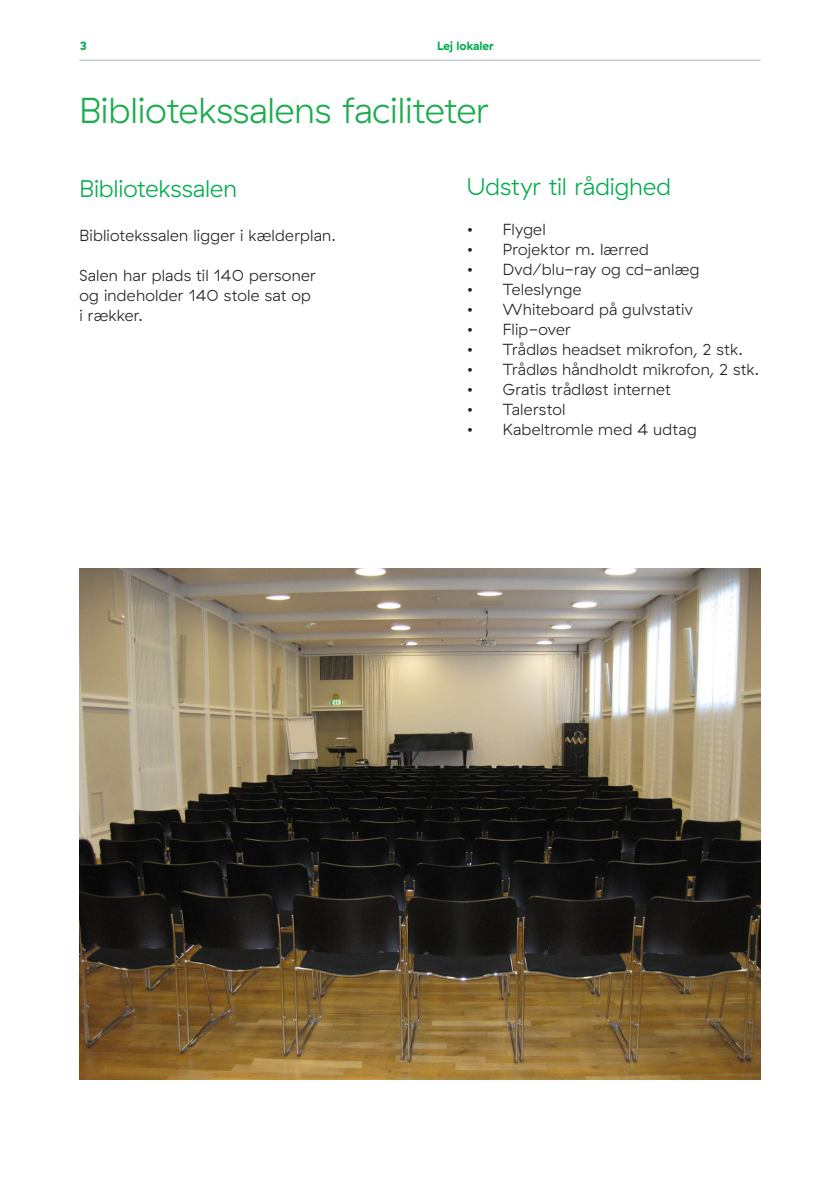
<style>
.page{position:relative;width:840px;height:1191px;background:#fff}
.page>*{position:absolute;margin:0;border:0;box-sizing:border-box;transform-origin:0 0}
.Manchet_Light{font:300 36px "GT Haptik";color:#1aac4d}
.t1{font:300 24px "GT Haptikalt";letter-spacing:-.005em;color:#00ab4d}
.t2{font:300 16px/20px "GT Haptikalt";letter-spacing:.015em;color:#231f20}
.t3{font:700 12px "GT Haptikalt";color:#00ab4d}
</style>
<div class="page">
<hr style="left:79px;top:60px;width:681px;height:1px;background:#c7c8ca">
<img style="left:79px;top:568px;width:681px;height:511px">
<p class="t3" style="left:79px;top:38px;width:9px">3</p>
<p class="t3" style="left:437px;top:38px;width:58px">Lej lokaler</p>
<p class="Manchet_Light" style="left:79px;top:90px;width:411px">Bibliotekssalens faciliteter</p>
<p class="t1" style="left:79px;top:175px;width:159px">Bibliotekssalen</p>
<p class="t2" style="left:79px;top:226px;width:258px">Bibliotekssalen ligger i kælderplan.</p>
<p class="t2" style="left:79px;top:266px;width:238px">Salen har plads til 140 personer og indeholder 140 stole sat op i rækker.</p>
<p class="t1" style="left:466px;top:173px;width:206px">Udstyr til rådighed</p>
<p class="t2" style="left:466px;top:220px;width:80px">• Flygel</p>
<p class="t2" style="left:466px;top:240px;width:183px">• Projektor m. lærred</p>
<p class="t2" style="left:466px;top:260px;width:234px">• Dvd/blu-ray og cd-anlæg</p>
<p class="t2" style="left:466px;top:280px;width:116px">• Teleslynge</p>
<p class="t2" style="left:466px;top:300px;width:227px">• Whiteboard på gulvstativ</p>
<p class="t2" style="left:466px;top:320px;width:105px">• Flip-over</p>
<p class="t2" style="left:466px;top:340px;width:277px">• Trådløs headset mikrofon, 2 stk.</p>
<p class="t2" style="left:466px;top:360px;width:294px">• Trådløs håndholdt mikrofon, 2 stk.</p>
<p class="t2" style="left:466px;top:380px;width:205px">• Gratis trådløst internet</p>
<p class="t2" style="left:466px;top:400px;width:100px">• Talerstol</p>
<p class="t2" style="left:466px;top:420px;width:231px">• Kabeltromle med 4 udtag</p>
</div>
